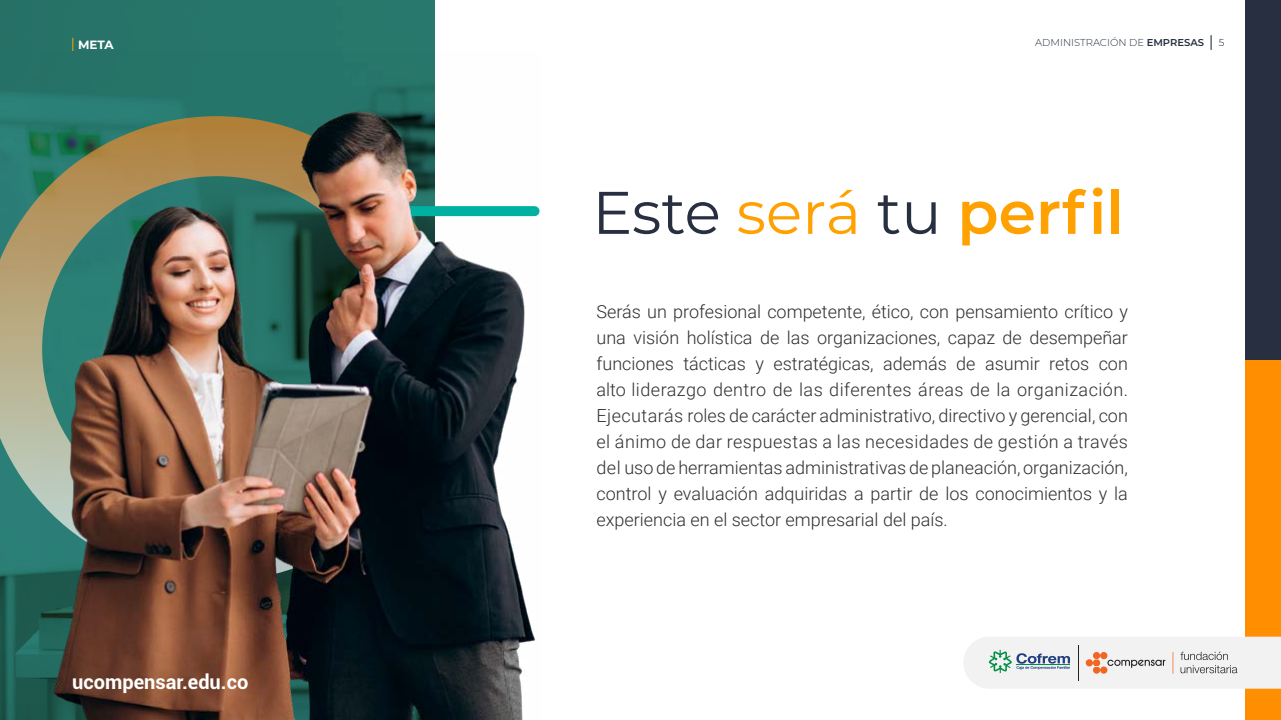
<style>
.page{position:relative;width:1281px;height:720px;background:#fff}
.page>*{position:absolute;margin:0;border:0;box-sizing:border-box;transform-origin:0 0}
.t1{font:60px "Montserrat";color:#272f41}
.t2{font:700 20px "Roboto";color:#fff}
.t3{font:300 18px/26px "Roboto";color:#2f2f2f;text-align:justify}
.t4{font:700 12px "Montserrat";color:#fff}
.t5{font:300 10px "Montserrat";color:#272f41}
.t6{font:300 10px "Montserrat";color:#0e1a31}
.s1{font-weight:600}
.s2{color:#ffa100}
.s3{font-weight:600;color:#ffa100}
</style>
<div class="page">
<svg style="left:1210px;top:35px;width:1px;height:15px"></svg>
<div style="left:1245px;top:0;width:35px;height:720px;background:#272f41"></div>
<div style="left:1245px;top:360px;width:35px;height:360px;background:#ff8e00"></div>
<svg style="left:0;top:0;width:434px;height:720px;background:#267166"></svg>
<svg style="left:964px;top:637px;width:316px;height:52px"></svg>
<hr style="left:1016px;top:665px;width:53px;height:1px;background:#008c47">
<svg style="left:72px;top:38px;width:1px;height:13px"></svg>
<svg style="left:0;top:116px;width:40px;height:465px;background:#75977f"></svg>
<img style="left:40px;top:51px;width:500px;height:669px">
<p class="t4" style="left:78px;top:36px;width:37px">META</p>
<p class="t2" style="left:72px;top:667px;width:177px">ucompensar.edu.co</p>
<p class="t5" style="left:1035px;top:36px;width:170px">ADMINISTRACIÓN DE <span class="s1">EMPRESAS</span></p>
<p class="t6" style="left:1218px;top:36px;width:7px">5</p>
<h1 class="t1" style="left:592px;top:171px;width:533px">Este <span class="s2">será</span> tu <span class="s3">perfil</span></h1>
<p class="t3" style="left:596px;top:298px;width:533px">Serás un profesional competente, ético, con pensamiento crítico y una visión holística de las organizaciones, capaz de desempeñar funciones tácticas y estratégicas, además de asumir retos con alto liderazgo dentro de las diferentes áreas de la organización.<br>Ejecutarás roles de carácter administrativo, directivo y gerencial, con el ánimo de dar respuestas a las necesidades de gestión a través del uso de herramientas administrativas de planeación, organización, control y evaluación adquiridas a partir de los conocimientos y la experiencia en el sector empresarial del país.</p>
</div>
